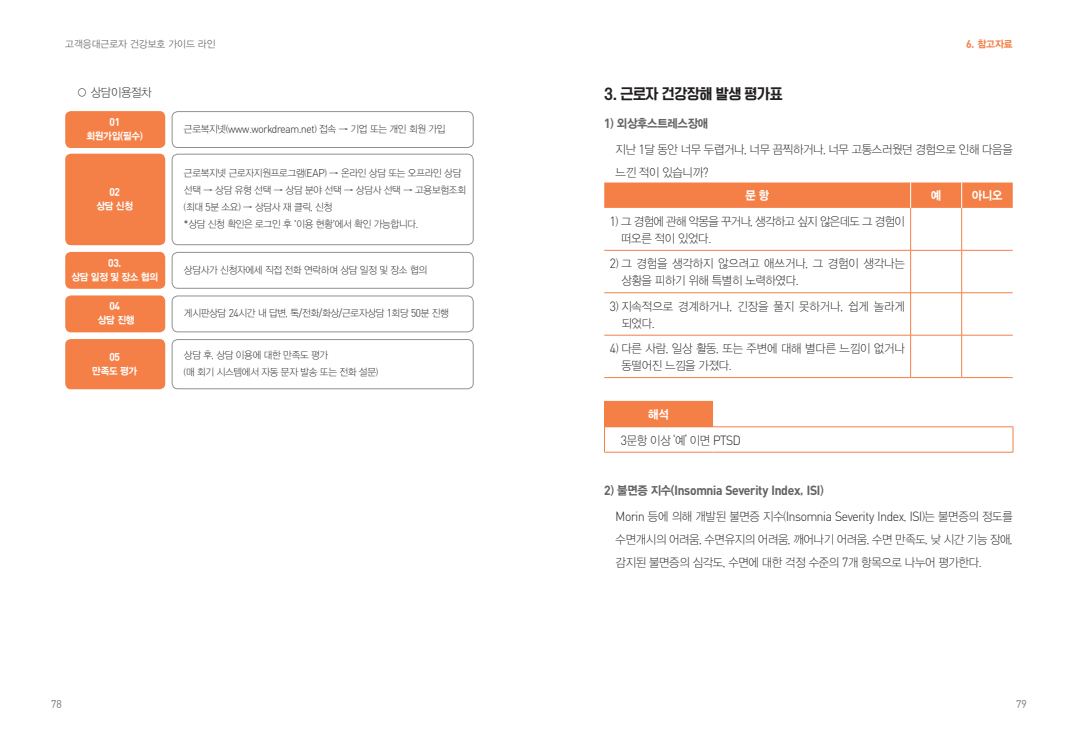
<style>
.page{position:relative;width:1078px;height:738px;background:#fff}
.page>*{position:absolute;margin:0;border:0;box-sizing:border-box;transform-origin:0 0}
.t1{font:14px "OT Omni Gothic H";letter-spacing:-.025em;color:#231f20;scale:.94 1}
.t2{font:12px/23px "Gdingot EL";letter-spacing:-.025em;color:#231f20;scale:.94 1}
.t3{font:12px/17px "Gdingot EL";color:#231f20;scale:.94 1}
.t4{font:12px "G Got Din B";letter-spacing:-.025em;color:#636366;scale:.94 1}
.t5{font:12px/17px "Gdingot EL";letter-spacing:-.05em;color:#231f20;scale:.94 1}
.t6{font:12px "G Got Din B";color:#fff;scale:.94 1}
.t7{font:10px/17px "Gdingot EL";letter-spacing:-.025em;color:#231f20;scale:.94 1}
.t8{font:10px/14px "G Got Din B";letter-spacing:-.025em;color:#fff;text-align:center;scale:.94 1}
.t9{font:10px "G Din Got L";color:#757679;scale:.96 1}
.t10{font:10px "G Got Din B";color:#f48047;scale:.96 1}
</style>
<div class="page">
<hr style="left:910px;top:208px;width:1px;height:42px;background:#f48047">
<hr style="left:961px;top:208px;width:1px;height:42px;background:#f48047">
<hr style="left:604px;top:250px;width:306px;height:1px;background:#f48047">
<hr style="left:910px;top:250px;width:51px;height:1px;background:#f48047">
<hr style="left:910px;top:250px;width:1px;height:42px;background:#f48047">
<hr style="left:961px;top:250px;width:51px;height:1px;background:#f48047">
<hr style="left:961px;top:250px;width:1px;height:42px;background:#f48047">
<hr style="left:604px;top:292px;width:306px;height:1px;background:#f48047">
<hr style="left:910px;top:292px;width:51px;height:1px;background:#f48047">
<hr style="left:910px;top:292px;width:1px;height:43px;background:#f48047">
<hr style="left:961px;top:292px;width:51px;height:1px;background:#f48047">
<hr style="left:961px;top:292px;width:1px;height:43px;background:#f48047">
<hr style="left:604px;top:335px;width:306px;height:1px;background:#f48047">
<hr style="left:910px;top:335px;width:51px;height:1px;background:#f48047">
<hr style="left:910px;top:335px;width:1px;height:42px;background:#f48047">
<hr style="left:961px;top:335px;width:51px;height:1px;background:#f48047">
<hr style="left:961px;top:335px;width:1px;height:42px;background:#f48047">
<hr style="left:604px;top:377px;width:306px;height:1px;background:#f48047">
<hr style="left:910px;top:377px;width:51px;height:1px;background:#f48047">
<hr style="left:961px;top:377px;width:51px;height:1px;background:#f48047">
<svg style="left:604px;top:182px;width:408px;height:26px;background:#f4834c"></svg>
<div style="left:604px;top:401px;width:108px;height:25px;background:#f48047"></div>
<hr style="left:712px;top:426px;width:300px;height:1px;background:#f48047">
<hr style="left:604px;top:426px;width:108px;height:1px;background:#f48047">
<svg style="left:712px;top:401px;width:1px;height:25px"></svg>
<svg style="left:604px;top:427px;width:1px;height:24px"></svg>
<svg style="left:1012px;top:426px;width:1px;height:25px"></svg>
<hr style="left:604px;top:451px;width:108px;height:1px;background:#f48047">
<hr style="left:712px;top:451px;width:300px;height:1px;background:#f48047">
<div style="left:65px;top:111px;width:100px;height:37px;background:#f48047;border-radius:6px"></div>
<div style="left:65px;top:252px;width:100px;height:36px;background:#f48047;border-radius:6px"></div>
<div style="left:65px;top:295px;width:100px;height:37px;background:#f48047;border-radius:6px"></div>
<div style="left:65px;top:339px;width:100px;height:50px;background:#f48047;border-radius:6px"></div>
<div style="left:65px;top:153px;width:100px;height:92px;background:#f48047;border-radius:6px"></div>
<div style="left:171px;top:111px;width:302px;height:37px;border:1px solid #8f9194;border-radius:6px"></div>
<div style="left:171px;top:252px;width:302px;height:36px;border:1px solid #8f9194;border-radius:6px"></div>
<div style="left:171px;top:295px;width:302px;height:37px;border:1px solid #8f9194;border-radius:6px"></div>
<div style="left:171px;top:339px;width:302px;height:50px;border:1px solid #8f9194;border-radius:6px"></div>
<div style="left:171px;top:153px;width:302px;height:92px;border:1px solid #8f9194;border-radius:6px"></div>
<p class="t9" style="left:65px;top:39px;width:158px">고객응대근로자 건강보호 가이드 라인</p>
<p class="t2" style="left:77px;top:82px;width:81px">○ 상담이용절차</p>
<p class="t8" style="left:86px;top:115px;width:62px">01 회원가입(필수)</p>
<p class="t8" style="left:96px;top:185px;width:40px">02<br>상담 신청</p>
<p class="t8" style="left:71px;top:256px;width:94px">03.<br>상담 일정 및 장소 협의</p>
<p class="t8" style="left:98px;top:299px;width:40px">04<br>상담 진행</p>
<p class="t8" style="left:92px;top:350px;width:49px">05<br>만족도 평가</p>
<p class="t7" style="left:184px;top:121px;width:280px">근로복지넷(www.workdream.net) 접속 → 기업 또는 개인 회원 가입</p>
<p class="t7" style="left:184px;top:165px;width:301px">근로복지넷 근로자지원프로그램(EAP) → 온라인 상담 또는 오프라인 상담 선택 → 상담 유형 선택 → 상담 분야 선택 → 상담사 선택 → 고용보험조회 (최대 5분 소요) → 상담사 재 클릭, 신청<br>*상담 신청 확인은 로그인 후 '이용 현황'에서 확인 가능합니다.</p>
<p class="t7" style="left:184px;top:261px;width:260px">상담사가 신청자에세 직접 전화 연락하며 상담 일정 및 장소 협의</p>
<p class="t7" style="left:184px;top:305px;width:283px">게시판상담 24시간 내 답변, 톡/전화/화상/근로자상담 1회당 50분 진행</p>
<p class="t7" style="left:184px;top:347px;width:208px">상담 후, 상담 이용에 대한 만족도 평가<br>(매 회기 시스템에서 자동 문자 발송 또는 전화 설문)</p>
<p class="t9" style="left:51px;top:697px;width:13px">78</p>
<p class="t10" style="left:965px;top:39px;width:50px">6. 참고자료</p>
<h1 class="t1" style="left:604px;top:87px;width:191px">3. 근로자 건강장해 발생 평가표</h1>
<p class="t4" style="left:604px;top:117px;width:112px">1) 외상후스트레스장애</p>
<p class="t2" style="left:615px;top:138px;width:424px">지난 1달 동안 너무 두렵거나, 너무 끔찍하거나, 너무 고통스러웠던 경험으로 인해 다음을 느낀 적이 있습니까?</p>
<p class="t6" style="left:745px;top:189px;width:27px">문 항</p>
<p class="t6" style="left:930px;top:189px;width:13px">예</p>
<p class="t6" style="left:971px;top:189px;width:34px">아니오</p>
<p class="t5" style="left:621px;top:213px;width:303px;text-indent:-11px">1) 그 경험에 관해 악몽을 꾸거나, 생각하고 싶지 않은데도 그 경험이 떠오른 적이 있었다.</p>
<p class="t3" style="left:621px;top:255px;width:303px;text-indent:-12px">2) 그 경험을 생각하지 않으려고 애쓰거나, 그 경험이 생각나는 상황을 피하기 위해 특별히 노력하였다.</p>
<p class="t3" style="left:621px;top:298px;width:303px;text-indent:-12px">3) 지속적으로 경계하거나, 긴장을 풀지 못하거나, 쉽게 놀라게 되었다.</p>
<p class="t2" style="left:621px;top:340px;width:303px;line-height:17px;text-indent:-12px">4) 다른 사람, 일상 활동, 또는 주변에 대해 별다른 느낌이 없거나 동떨어진 느낌을 가졌다.</p>
<p class="t6" style="left:648px;top:408px;width:23px">해석</p>
<p class="t2" style="left:620px;top:429px;width:129px">3문항 이상 ‘예’ 이면 PTSD</p>
<p class="t4" style="left:604px;top:484px;width:235px">2) 불면증 지수(Insomnia Severity Index, ISI)</p>
<p class="t2" style="left:615px;top:505px;width:424px;text-align:justify">Morin 등에 의해 개발된 불면증 지수(Insomnia Severity Index, ISI)는 불면증의 정도를 수면개시의 어려움, 수면유지의 어려움, 깨어나기 어려움, 수면 만족도, 낮 시간 기능 장애, 감지된 불면증의 심각도, 수면에 대한 걱정 수준의 7개 항목으로 나누어 평가한다.</p>
<p class="t9" style="left:1016px;top:697px;width:13px">79</p>
</div>
